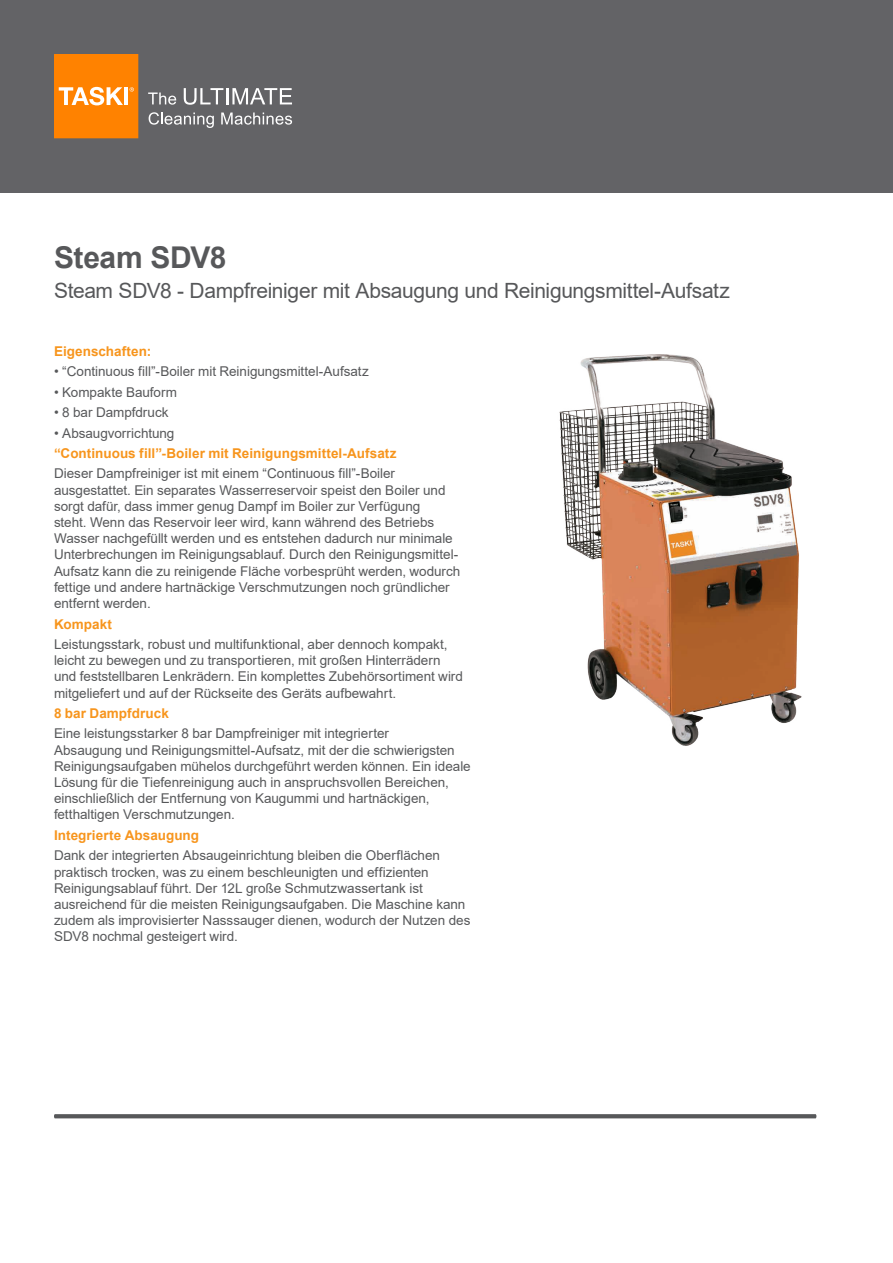
<style>
.page{position:relative;width:893px;height:1263px;background:#fff}
.page>*{position:absolute;margin:0;border:0;box-sizing:border-box;transform-origin:0 0}
.t1{font:700 30px "Arial";letter-spacing:-.015em;color:#57585a}
.Product_Description{font:21px "Arial";letter-spacing:-.015em;color:#57585a}
.Maintext{font:13.5px/16.2px "Arial";letter-spacing:-.005em;color:#57585a}
.Maintext-2{font:700 13.5px "Arial";letter-spacing:.005em;color:#f7951d}
</style>
<div class="page">
<div style="left:0;top:0;width:893px;height:192px;background:#636366"></div>
<svg style="left:148px;top:93px;width:28px;height:12px"></svg>
<svg style="left:184px;top:88px;width:108px;height:17px"></svg>
<svg style="left:149px;top:112px;width:65px;height:16px"></svg>
<svg style="left:221px;top:113px;width:71px;height:12px"></svg>
<svg style="left:54px;top:54px;width:84px;height:84px;background:#fe8d17"></svg>
<svg style="left:54px;top:1114px;width:762px;height:4px;background:#5d5e60"></svg>
<img style="left:559px;top:354px;width:243px;height:392px">
<p class="t1" style="left:54px;top:236px;width:174px">Steam SDV8</p>
<p class="Product_Description" style="left:54px;top:276px;width:677px">Steam SDV8 - Dampfreiniger mit Absaugung und Reinigungsmittel-Aufsatz</p>
<p class="Maintext-2" style="left:54px;top:341px;width:99px">Eigenschaften:</p>
<p class="Maintext" style="left:54px;top:363px;width:316px">• “Continuous fill”-Boiler mit Reinigungsmittel-Aufsatz</p>
<p class="Maintext" style="left:54px;top:384px;width:125px">• Kompakte Bauform</p>
<p class="Maintext" style="left:54px;top:404px;width:116px">• 8 bar Dampfdruck</p>
<p class="Maintext" style="left:54px;top:425px;width:122px">• Absaugvorrichtung</p>
<p class="Maintext-2" style="left:54px;top:444px;width:344px">“Continuous fill”-Boiler mit Reinigungsmittel-Aufsatz</p>
<p class="Maintext" style="left:54px;top:465px;width:408px">Dieser Dampfreiniger ist mit einem “Continuous fill”-Boiler ausgestattet. Ein separates Wasserreservoir speist den Boiler und sorgt dafür, dass immer genug Dampf im Boiler zur Verfügung<br>steht. Wenn das Reservoir leer wird, kann während des Betriebs Wasser nachgefüllt werden und es entstehen dadurch nur minimale Unterbrechungen im Reinigungsablauf. Durch den Reinigungsmittel-Aufsatz kann die zu reinigende Fläche vorbesprüht werden, wodurch fettige und andere hartnäckige Verschmutzungen noch gründlicher entfernt werden.</p>
<p class="Maintext-2" style="left:54px;top:614px;width:59px">Kompakt</p>
<p class="Maintext" style="left:54px;top:636px;width:410px">Leistungsstark, robust und multifunktional, aber dennoch kompakt, leicht zu bewegen und zu transportieren, mit großen Hinterrädern und feststellbaren Lenkrädern. Ein komplettes Zubehörsortiment wird mitgeliefert und auf der Rückseite des Geräts aufbewahrt.</p>
<p class="Maintext-2" style="left:54px;top:704px;width:116px">8 bar Dampfdruck</p>
<p class="Maintext" style="left:54px;top:725px;width:418px">Eine leistungsstarker 8 bar Dampfreiniger mit integrierter<br>Absaugung und Reinigungsmittel-Aufsatz, mit der die schwierigsten Reinigungsaufgaben mühelos durchgeführt werden können. Ein ideale Lösung für die Tiefenreinigung auch in anspruchsvollen Bereichen, einschließlich der Entfernung von Kaugummi und hartnäckigen, fetthaltigen Verschmutzungen.</p>
<p class="Maintext-2" style="left:54px;top:826px;width:147px">Integrierte Absaugung</p>
<p class="Maintext" style="left:54px;top:847px;width:418px">Dank der integrierten Absaugeinrichtung bleiben die Oberflächen praktisch trocken, was zu einem beschleunigten und effizienten Reinigungsablauf führt. Der 12L große Schmutzwassertank ist ausreichend für die meisten Reinigungsaufgaben. Die Maschine kann zudem als improvisierter Nasssauger dienen, wodurch der Nutzen des SDV8 nochmal gesteigert wird.</p>
</div>
